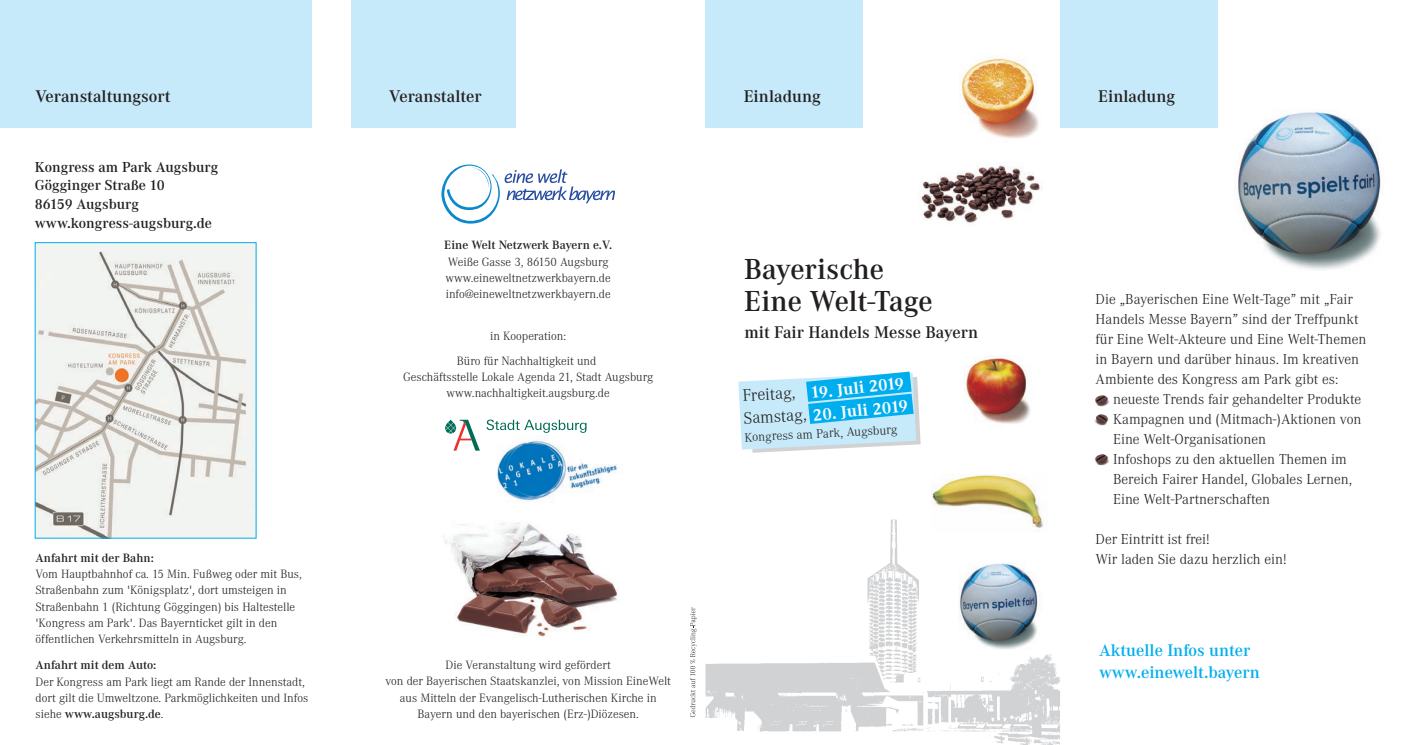
<style>
.page{position:relative;width:1411px;height:745px;background:#fff}
.page>*{position:absolute;margin:0;border:0;box-sizing:border-box;transform-origin:0 0}
.t1{font:600 30px/32.5px "Corporate A";color:#231f20}
.t2{font:600 17.5px "Corporate A";color:#231f20}
.t3{font:600 17.5px/22.5px "Corporate A";color:#00aeef}
.t4{font:700 17.5px "Corporate A";color:#fff}
.t5{font:300 17.5px/22.5px "Corporate A";color:#231f20}
.t6{font:300 15px/20px "Corporate A";color:#231f20}
.t7{font:600 15px/18.8px "Corporate A";color:#231f20}
.t8{font:300 13.12px "Corporate A";color:#231f20}
.t9{font:300 12.5px/16.2px "Corporate A";color:#231f20}
.t10{font:600 12.5px "Corporate A";color:#231f20}
.s1{font-weight:600}
.s2{color:#fff}
</style>
<div class="page">
<div style="left:705px;top:0;width:158px;height:127px;background:#c6eafa"></div>
<div style="left:351px;top:0;width:165px;height:127px;background:#c6eafa"></div>
<div style="left:0;top:0;width:312px;height:127px;background:#c6eafa"></div>
<div style="left:1059px;top:0;width:158px;height:127px;background:#c6eafa"></div>
<svg style="left:738px;top:371px;width:182px;height:81px;background:#95daf5"></svg>
<img style="left:1238px;top:109px;width:143px;height:161px">
<img style="left:931px;top:474px;width:111px;height:45px">
<img style="left:964px;top:355px;width:67px;height:69px">
<img style="left:919px;top:165px;width:123px;height:59px">
<img style="left:959px;top:58px;width:80px;height:81px">
<img style="left:705px;top:519px;width:354px;height:225px">
<svg style="left:690px;top:607px;width:6px;height:109px"></svg>
<svg style="left:441px;top:164px;width:174px;height:59px"></svg>
<img style="left:444px;top:522px;width:174px;height:115px">
<img style="left:37px;top:244px;width:217px;height:292px">
<img style="left:1095px;top:395px;width:15px;height:11px">
<img style="left:1094px;top:414px;width:15px;height:11px">
<img style="left:1095px;top:454px;width:15px;height:11px">
<svg style="left:486px;top:419px;width:100px;height:13px"></svg>
<svg style="left:445px;top:419px;width:35px;height:31px"></svg>
<img style="left:497px;top:440px;width:121px;height:61px">
<h2 class="t2" style="left:35px;top:87px;width:137px">Veranstaltungsort</h2>
<h2 class="t2" style="left:389px;top:87px;width:94px">Veranstalter</h2>
<h2 class="t2" style="left:743px;top:87px;width:79px">Einladung</h2>
<h2 class="t2" style="left:1098px;top:87px;width:79px">Einladung</h2>
<p class="t7" style="left:35px;top:157px;width:185px">Kongress am Park Augsburg<br>Gögginger Straße 10<br>86159 Augsburg www.kongress-augsburg.de</p>
<p class="t10" style="left:36px;top:550px;width:120px">Anfahrt mit der Bahn:</p>
<p class="t9" style="left:36px;top:565px;width:268px">Vom Hauptbahnhof ca. 15 Min. Fußweg oder mit Bus, Straßenbahn zum 'Königsplatz', dort umsteigen in Straßenbahn 1 (Richtung Göggingen) bis Haltestelle 'Kongress am Park'. Das Bayernticket gilt in den öffentlichen Verkehrsmitteln in Augsburg.</p>
<p class="t10" style="left:36px;top:658px;width:122px">Anfahrt mit dem Auto:</p>
<p class="t9" style="left:36px;top:673px;width:274px">Der Kongress am Park liegt am Rande der Innenstadt, dort gilt die Umweltzone. Parkmöglichkeiten und Infos siehe <span class="s1">www.augsburg.de</span>.</p>
<p class="t10" style="left:444px;top:238px;width:169px">Eine Welt Netzwerk Bayern e.V.</p>
<p class="t9" style="left:445px;top:254px;width:167px">Weiße Gasse 3, 86150 Augsburg www.eineweltnetzwerkbayern.de info@eineweltnetzwerkbayern.de</p>
<p class="t9" style="left:457px;top:323px;width:141px;line-height:25px;text-align:center">in Kooperation:<br>Büro für Nachhaltigkeit und</p>
<p class="t9" style="left:403px;top:369px;width:252px;text-align:center">Geschäftsstelle Lokale Agenda 21, Stadt Augsburg www.nachhaltigkeit.augsburg.de</p>
<h1 class="t1" style="left:744px;top:253px;width:190px">Bayerische<br>Eine Welt-Tage</h1>
<h2 class="t2" style="left:744px;top:322px;width:235px">mit Fair Handels Messe Bayern</h2>
<h2 class="t4" style="left:809px;top:382px;width:95px;rotate:-6deg">19. Juli 2019</h2>
<h2 class="t4" style="left:812px;top:405px;width:97px;rotate:-6deg">20. Juli 2019</h2>
<h2 class="t5" style="left:741px;top:384px;width:69px;rotate:-3deg">Freitag,<br>Samstag,</h2>
<p class="t8" style="left:744px;top:430px;width:155px;rotate:-3deg">Kongress am Park,Augsburg</p>
<p class="t9" style="left:385px;top:656px;width:287px;text-align:center">Die Veranstaltung wird gefördert<br>von der Bayerischen Staatskanzlei, von Mission EineWelt aus Mitteln der Evangelisch-Lutherischen Kirche in Bayern und den bayerischen (Erz-)Diözesen.</p>
<p class="t6" style="left:1095px;top:289px;width:272px">Die „Bayerischen Eine Welt-Tage” mit „Fair Handels Messe Bayern” sind der Treffpunkt für Eine Welt-Akteure und Eine Welt-Themen in Bayern und darüber hinaus. Im kreativen Ambiente des Kongress am Park gibt es:</p>
<p class="t6" style="left:1099px;top:389px;width:263px"><span class="s2">•</span> neueste Trends fair gehandelter Produkte</p>
<p class="t6" style="left:1099px;top:409px;width:263px"><span class="s2">•</span> Kampagnen und (Mitmach-)Aktionen von</p>
<p class="t6" style="left:1099px;top:429px;width:168px"><span class="s2">•</span> Eine Welt-Organisationen</p>
<p class="t6" style="left:1099px;top:449px;width:249px"><span class="s2">•</span> Infoshops zu den aktuellen Themen im</p>
<p class="t6" style="left:1099px;top:469px;width:254px"><span class="s2">•</span> Bereich Fairer Handel, Globales Lernen,</p>
<p class="t6" style="left:1099px;top:489px;width:172px"><span class="s2">•</span> Eine Welt-Partnerschaften</p>
<p class="t6" style="left:1095px;top:529px;width:192px">Der Eintritt ist frei!<br>Wir laden Sie dazu herzlich ein!</p>
<h2 class="t3" style="left:1098px;top:638px;width:162px">Aktuelle Infos unter www.einewelt.bayern</h2>
</div>
